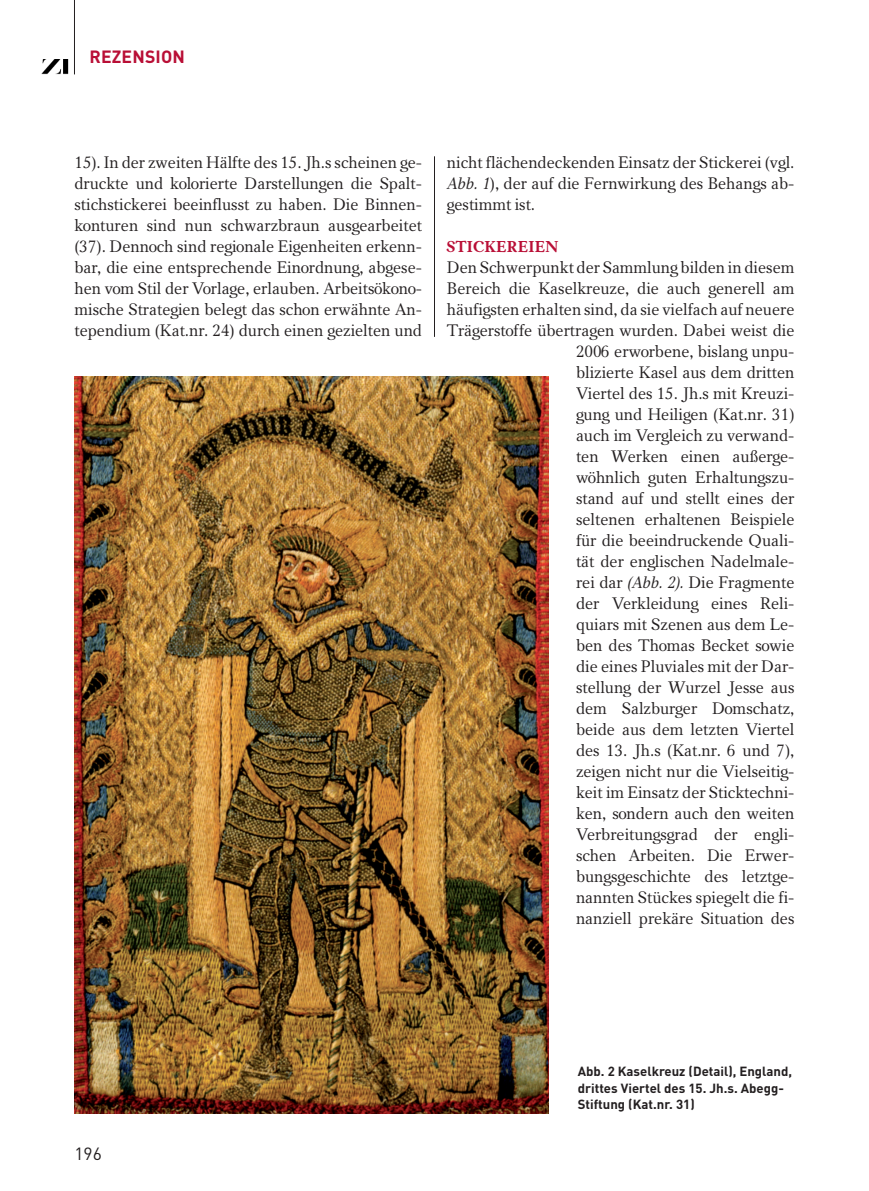
<style>
.page{position:relative;width:869px;height:1191px;background:#fff}
.page>*{position:absolute;margin:0;border:0;box-sizing:border-box;transform-origin:0 0}
.t1{font:700 17.5px "DINOT";letter-spacing:.01em;color:#b90f36}
.t2{font:17.5px "DINOT";color:#231f20}
.t3{font:16.62px/21px "Carniola";letter-spacing:-.005em;color:#231f20;text-align:justify}
.t4{font:700 15.75px "Carniola";letter-spacing:-.005em;color:#b90f36}
.t5{font:700 13.12px/16.6px "DINOT";color:#231f20}
.s1{font-style:italic}
</style>
<div class="page">
<hr style="left:434px;top:156px;width:1px;height:181px;background:#231f20">
<hr style="left:74px;top:0;width:1px;height:74px;background:#231f20">
<img style="left:41px;top:60px;width:28px;height:15px">
<img style="left:74px;top:377px;width:474px;height:736px">
<p class="t1" style="left:89px;top:51px;width:97px">REZENSION</p>
<p class="t3" style="left:74px;top:152px;width:349px">15). In der zweiten Hälfte des 15. Jh.s scheinen ge&shy;druckte und kolorierte Darstellungen die Spalt&shy;stichstickerei beeinflusst zu haben. Die Binnen&shy;konturen sind nun schwarzbraun ausgearbeitet (37). Dennoch sind regionale Eigenheiten erkenn&shy;bar, die eine entsprechende Einordnung, abgese&shy;hen vom Stil der Vorlage, erlauben. Arbeitsökono&shy;mische Strategien belegt das schon erwähnte An&shy;tependium (Kat.nr. 24) durch einen gezielten und</p>
<p class="t3" style="left:446px;top:152px;width:349px">nicht flächendeckenden Einsatz der Stickerei (vgl.<br><span class="s1">Abb. 1</span>), der auf die Fernwirkung des Behangs ab&shy;gestimmt ist.</p>
<p class="t4" style="left:446px;top:237px;width:113px">STICKEREIEN</p>
<p class="t3" style="left:446px;top:257px;width:349px;text-align:right">Den Schwerpunkt der Sammlung bilden in diesem<br>Bereich die Kaselkreuze, die auch generell am häufigsten erhalten sind, da sie vielfach auf neuere<br>Trägerstoffe übertragen wurden. Dabei weist die<br>2006 erworbene, bislang unpu-<br>blizierte Kasel aus dem dritten<br>Viertel des 15. Jh.s mit Kreuzi-<br>gung und Heiligen (Kat.nr. 31)<br>auch im Vergleich zu verwand-<br>ten Werken einen außerge-<br>wöhnlich guten Erhaltungszu-<br>stand auf und stellt eines der<br>seltenen erhaltenen Beispiele<br>für die beeindruckende Quali-<br>tät der englischen Nadelmale-<br>rei dar <span class="s1">(Abb. 2).</span> Die Fragmente<br>der Verkleidung eines Reli-<br>quiars mit Szenen aus dem Le-<br>ben des Thomas Becket sowie<br>die eines Pluviales mit der Dar-<br>stellung der Wurzel Jesse aus<br>dem Salzburger Domschatz,<br>beide aus dem letzten Viertel<br>des 13. Jh.s (Kat.nr. 6 und 7),<br>zeigen nicht nur die Vielseitig-<br>keit im Einsatz der Sticktechni-<br>ken, sondern auch den weiten<br>Verbreitungsgrad der engli-<br>schen Arbeiten. Die Erwer-<br>bungsgeschichte des letztge-<br>nannten Stückes spiegelt die fi-<br>nanziell prekäre Situation des</p>
<p class="t2" style="left:74px;top:1147px;width:29px">196</p>
<p class="t5" style="left:577px;top:1064px;width:216px">Abb. 2 Kaselkreuz (Detail), England, drittes Viertel des 15. Jh.s. Abegg-<br>Stiftung (Kat.nr. 31)</p>
</div>
